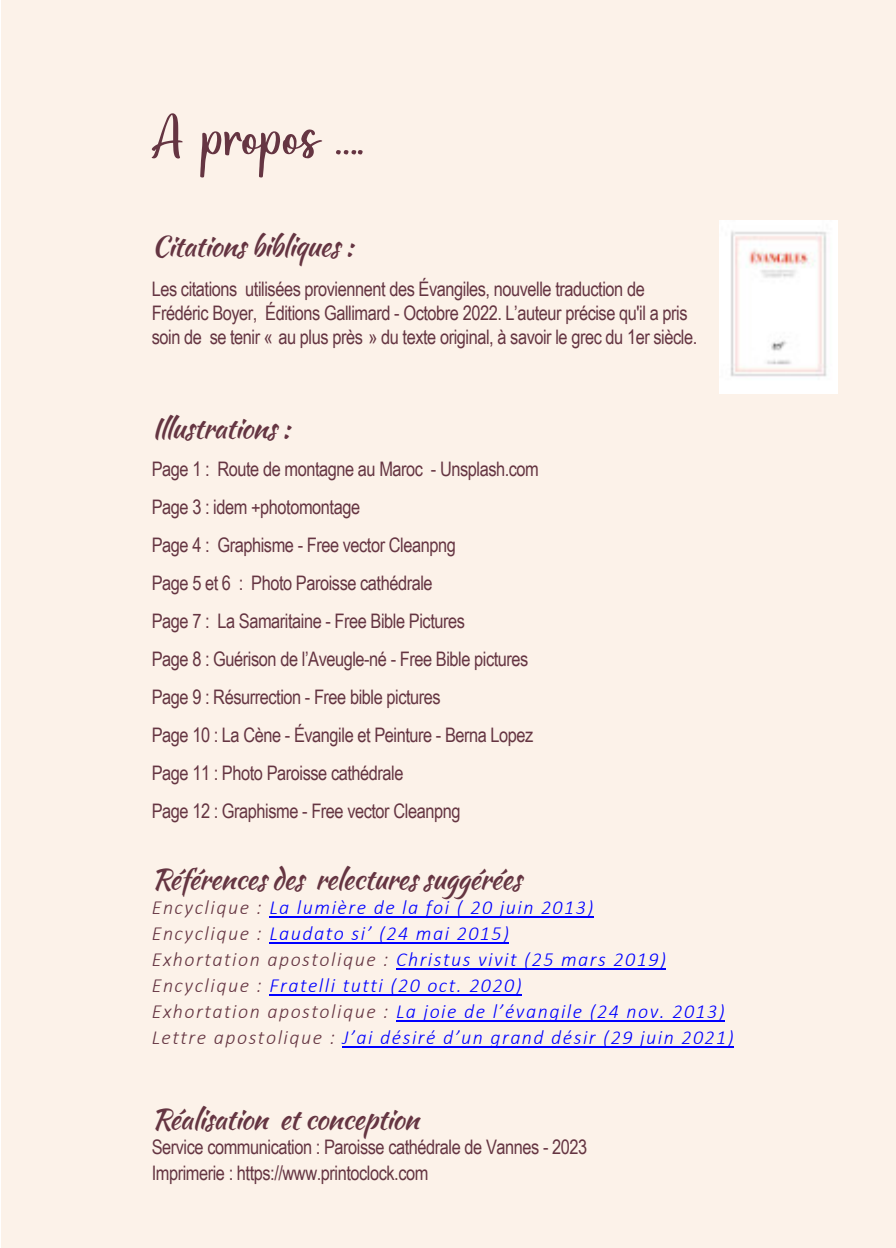
<style>
.page{position:relative;width:896px;height:1248px;background:#fff}
.page>*{position:absolute;margin:0;border:0;box-sizing:border-box;transform-origin:0 0}
.t1{font:60px "Hello Calanthe DEMO Regular";letter-spacing:-.025em;color:#653542}
.t2{font:28px "Kaushan Script";letter-spacing:-.025em;color:#653542}
.t3{font:20px/38px "Arial Narrow";letter-spacing:-.025em;color:#653542}
.t4{font:italic 300 20px/26px "Calibri";letter-spacing:.075em;color:#00f}
.s1{color:#653542}
</style>
<div class="page">
<div style="left:1px;top:0;width:895px;height:1247px;background:#fcf2e9"></div>
<hr style="left:269px;top:915px;width:324px;height:1px;background:#00f">
<hr style="left:269px;top:941px;width:240px;height:1px;background:#00f">
<hr style="left:396px;top:967px;width:270px;height:1px;background:#00f">
<hr style="left:269px;top:993px;width:253px;height:1px;background:#00f">
<hr style="left:396px;top:1019px;width:329px;height:1px;background:#00f">
<hr style="left:342px;top:1045px;width:392px;height:1px;background:#00f">
<img style="left:719px;top:220px;width:118px;height:174px">
<h1 class="t1" style="left:152px;top:114px;width:215px">A propos ….</h1>
<h2 class="t2" style="left:152px;top:225px;width:203px">Citations bibliques :</h2>
<p class="t3" style="left:152px;top:278px;width:547px;line-height:24px">Les citations utilisées proviennent des Évangiles, nouvelle traduction de<br>Frédéric Boyer, Éditions Gallimard - Octobre 2022. L’auteur précise qu'il a pris soin de se tenir « au plus près » du texte original, à savoir le grec du 1er siècle.</p>
<h2 class="t2" style="left:152px;top:407px;width:140px">Illustrations :</h2>
<p class="t3" style="left:152px;top:451px;width:389px">Page 1 : Route de montagne au Maroc - Unsplash.com Page 3 : idem +photomontage<br>Page 4 : Graphisme - Free vector Cleanpng<br>Page 5 et 6 : Photo Paroisse cathédrale<br>Page 7 : La Samaritaine - Free Bible Pictures<br>Page 8 : Guérison de l’Aveugle-né - Free Bible pictures Page 9 : Résurrection - Free bible pictures<br>Page 10 : La Cène - Évangile et Peinture - Berna Lopez Page 11 : Photo Paroisse cathédrale<br>Page 12 : Graphisme - Free vector Cleanpng</p>
<h2 class="t2" style="left:152px;top:858px;width:371px">Références des relectures suggérées</h2>
<p class="t4" style="left:152px;top:895px;width:583px"><span class="s1">Encyclique :</span> La lumière de la foi ( 20 juin 2013)<br><span class="s1">Encyclique :</span> Laudato si’ (24 mai 2015)<br><span class="s1">Exhortation apostolique :</span> Christus vivit (25 mars 2019)<br><span class="s1">Encyclique :</span> Fratelli tutti (20 oct. 2020)<br><span class="s1">Exhortation apostolique :</span> La joie de l’évangile (24 nov. 2013)<br><span class="s1">Lettre apostolique :</span> J’ai désiré d’un grand désir (29 juin 2021)</p>
<h2 class="t2" style="left:152px;top:1097px;width:269px">Réalisation et conception</h2>
<p class="t3" style="left:152px;top:1135px;width:437px;line-height:26px">Service communication : Paroisse cathédrale de Vannes - 2023<br>Imprimerie : https://www.printoclock.com</p>
</div>
